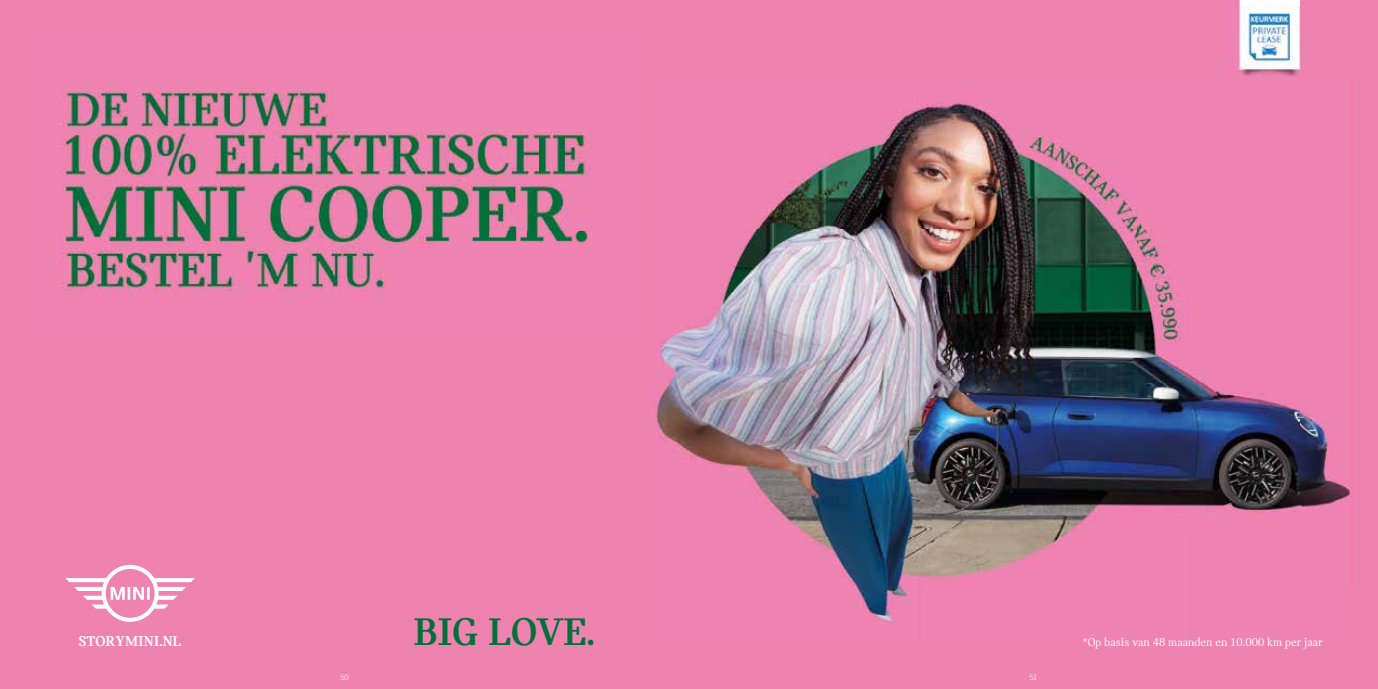
<style>
.page{position:relative;width:1378px;height:689px;background:#fff}
.page>*{position:absolute;margin:0;border:0;box-sizing:border-box;transform-origin:0 0}
.t1{font:700 40.5px "MINI Serif";color:#02703c}
.t2{font:700 15px "MINI Serif";color:#fff;scale:1.04 1}
.t3{font:12px "MINI Serif";color:#fff}
.t4{font:300 7.5px "Trade Gothic LT Std";color:#fff}
</style>
<div class="page">
<div style="left:0;top:0;width:689px;height:689px;background:#ef83b0"></div>
<img style="left:651px;top:328px;width:38px;height:133px">
<svg style="left:65px;top:565px;width:130px;height:57px"></svg>
<img style="left:59px;top:83px;width:532px;height:218px">
<img style="left:689px;top:0;width:689px;height:689px">
<img style="left:1226px;top:0;width:87px;height:84px">
<div style="left:1240px;top:0;width:59px;height:5px;background:#fff"></div>
<p class="t2" style="left:81px;top:631px;width:100px">STORYMINI.NL</p>
<h1 class="t1" style="left:415px;top:609px;width:183px">BIG LOVE.</h1>
<p class="t4" style="left:340px;top:672px;width:10px">50</p>
<p class="t4" style="left:1029px;top:672px;width:9px">51</p>
<p class="t3" style="left:1082px;top:635px;width:242px">*Op basis van 48 maanden en 10.000 km per jaar</p>
</div>
